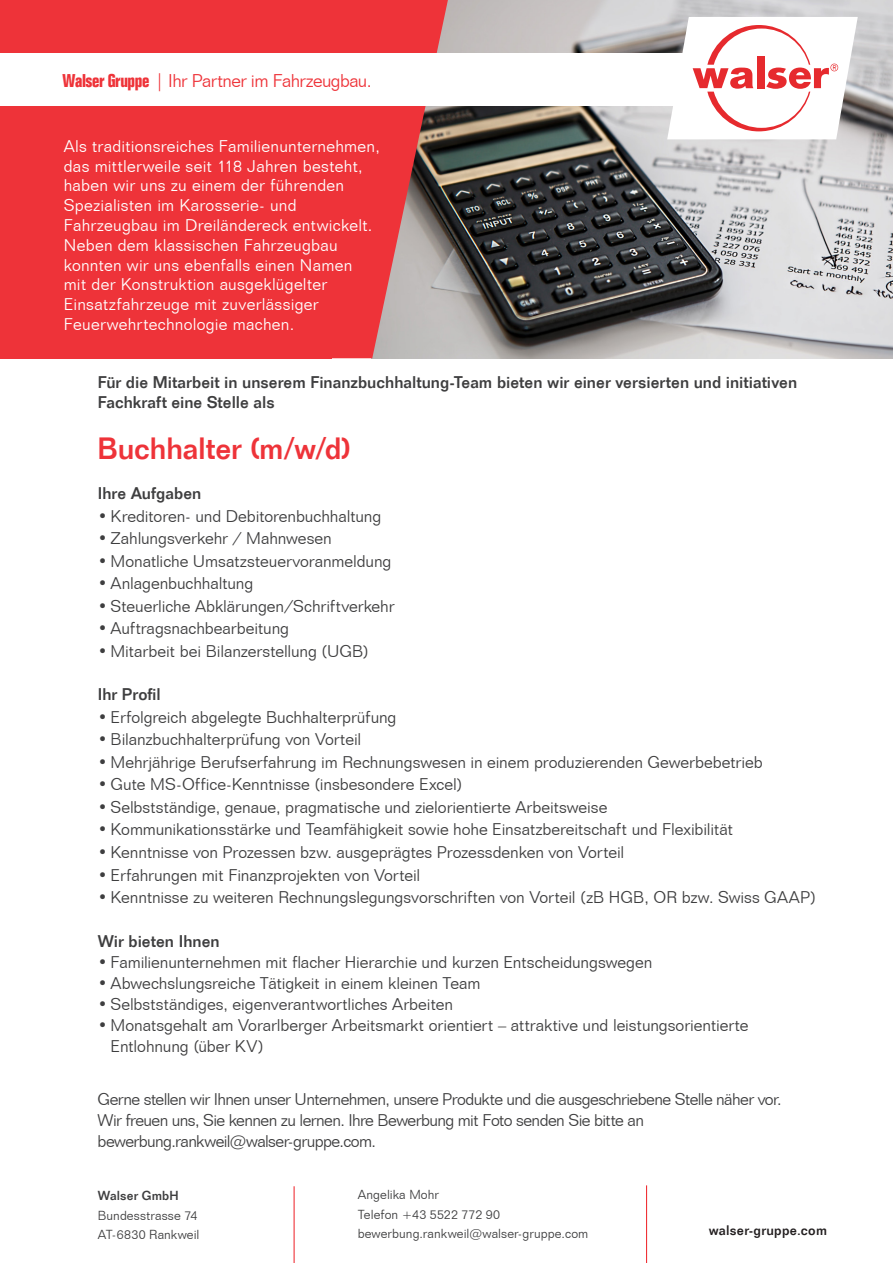
<style>
.page{position:relative;width:893px;height:1263px;background:#fff}
.page>*{position:absolute;margin:0;border:0;box-sizing:border-box;transform-origin:0 0}
.t1{font:500 30px "Folio LT";letter-spacing:-.005em;color:#ee3339}
.t2{font:300 18px "Folio BT";letter-spacing:-.035em;color:#ee3339}
.t3{font:300 16.5px/21px "Folio BT";letter-spacing:-.005em;color:#3e3e3f}
.t4{font:300 16.5px/19.8px "Folio BT";letter-spacing:.015em;color:#fff}
.t5{font:300 16.5px "Folio BT";letter-spacing:-.035em;color:#3e3e3f}
.t6{font:500 16.5px/19.5px "Folio LT";color:#3e3e3f}
.t7{font:500 13.5px "Folio LT";letter-spacing:.02em;color:#231f20}
.t8{font:300 12.75px "Folio BT";letter-spacing:.005em;color:#3e3e3f}
.t9{font:500 12.75px "Folio LT";letter-spacing:.01em;color:#3e3e3f}
.s1{font-family:"Folio";font-weight:700;font-stretch:condensed}
</style>
<div class="page">
<img style="left:448px;top:0;width:445px;height:358px">
<hr style="left:294px;top:1186px;width:1px;height:77px;background:#ee1d23">
<hr style="left:646px;top:1185px;width:1px;height:78px;background:#ee1d23">
<svg style="left:332px;top:0;width:116px;height:358px;background:#d05457"></svg>
<div style="left:0;top:0;width:332px;height:358px;background:#ee3339"></div>
<div style="left:0;top:53px;width:807px;height:53px;background:#fff"></div>
<svg style="left:667px;top:17px;width:191px;height:122px"></svg>
<p class="t2" style="left:63px;top:69px;width:310px"><span class="s1">Walser Gruppe</span> | Ihr Partner im Fahrzeugbau.</p>
<p class="t4" style="left:64px;top:136px;width:318px">Als traditionsreiches Familienunternehmen, das mittlerweile seit 118 Jahren besteht, haben wir uns zu einem der führenden Spezialisten im Karosserie- und Fahrzeugbau im Dreiländereck entwickelt.<br>Neben dem klassischen Fahrzeugbau konnten wir uns ebenfalls einen Namen<br>mit der Konstruktion ausgeklügelter Einsatzfahrzeuge mit zuverlässiger Feuerwehrtechnologie machen.</p>
<p class="t6" style="left:98px;top:373px;width:701px">Für die Mitarbeit in unserem Finanzbuchhaltung-Team bieten wir einer versierten und initiativen<br>Fachkraft eine Stelle als</p>
<p class="t1" style="left:98px;top:430px;width:255px">Buchhalter (m/w/d)</p>
<p class="t6" style="left:98px;top:484px;width:105px">Ihre Aufgaben</p>
<p class="t3" style="left:98px;top:505px;width:285px">• Kreditoren- und Debitorenbuchhaltung</p>
<p class="t3" style="left:98px;top:528px;width:235px">• Zahlungsverkehr / Mahnwesen</p>
<p class="t3" style="left:98px;top:550px;width:295px">• Monatliche Umsatzsteuervoranmeldung</p>
<p class="t3" style="left:98px;top:573px;width:157px">• Anlagenbuchhaltung</p>
<p class="t3" style="left:98px;top:595px;width:298px">• Steuerliche Abklärungen/Schriftverkehr</p>
<p class="t3" style="left:98px;top:618px;width:193px">• Auftragsnachbearbeitung</p>
<p class="t3" style="left:98px;top:640px;width:272px">• Mitarbeit bei Bilanzerstellung (UGB)</p>
<p class="t6" style="left:98px;top:685px;width:64px">Ihr Profil</p>
<p class="t3" style="left:98px;top:706px;width:300px">• Erfolgreich abgelegte Buchhalterprüfung</p>
<p class="t3" style="left:98px;top:729px;width:265px">• Bilanzbuchhalterprüfung von Vorteil</p>
<p class="t3" style="left:98px;top:751px;width:666px">• Mehrjährige Berufserfahrung im Rechnungswesen in einem produzierenden Gewerbebetrieb</p>
<p class="t3" style="left:98px;top:774px;width:366px">• Gute MS-Office-Kenntnisse (insbesondere Excel)</p>
<p class="t3" style="left:98px;top:796px;width:511px">• Selbstständige, genaue, pragmatische und zielorientierte Arbeitsweise</p>
<p class="t3" style="left:98px;top:819px;width:637px">• Kommunikationsstärke und Teamfähigkeit sowie hohe Einsatzbereitschaft und Flexibilität</p>
<p class="t3" style="left:98px;top:841px;width:528px">• Kenntnisse von Prozessen bzw. ausgeprägtes Prozessdenken von Vorteil</p>
<p class="t3" style="left:98px;top:864px;width:324px">• Erfahrungen mit Finanzprojekten von Vorteil</p>
<p class="t3" style="left:98px;top:886px;width:720px">• Kenntnisse zu weiteren Rechnungslegungsvorschriften von Vorteil (zB HGB, OR bzw. Swiss GAAP)</p>
<p class="t6" style="left:98px;top:931px;width:123px">Wir bieten Ihnen</p>
<p class="t3" style="left:98px;top:951px;width:556px">• Familienunternehmen mit flacher Hierarchie und kurzen Entscheidungswegen</p>
<p class="t3" style="left:98px;top:972px;width:384px">• Abwechslungsreiche Tätigkeit in einem kleinen Team</p>
<p class="t3" style="left:98px;top:993px;width:357px">• Selbstständiges, eigenverantwortliches Arbeiten</p>
<p class="t3" style="left:111px;top:1014px;width:640px;text-indent:-13px">• Monatsgehalt am Vorarlberger Arbeitsmarkt orientiert – attraktive und leistungsorientierte<br>Entlohnung (über KV)</p>
<p class="t5" style="left:98px;top:1089px;width:686px">Gerne stellen wir Ihnen unser Unternehmen, unsere Produkte und die ausgeschriebene Stelle näher vor.</p>
<p class="t5" style="left:98px;top:1110px;width:548px">Wir freuen uns, Sie kennen zu lernen. Ihre Bewerbung mit Foto senden Sie bitte an</p>
<p class="t5" style="left:98px;top:1131px;width:280px">bewerbung.rankweil@walser-gruppe.com.</p>
<p class="t9" style="left:98px;top:1188px;width:82px">Walser GmbH</p>
<p class="t8" style="left:98px;top:1207px;width:101px">Bundesstrasse 74</p>
<p class="t8" style="left:98px;top:1227px;width:103px">AT-6830 Rankweil</p>
<p class="t8" style="left:358px;top:1187px;width:83px">Angelika Mohr</p>
<p class="t8" style="left:358px;top:1206px;width:144px">Telefon +43 5522 772 90</p>
<p class="t8" style="left:358px;top:1226px;width:232px">bewerbung.rankweil@walser-gruppe.com</p>
<p class="t7" style="left:709px;top:1222px;width:120px">walser-gruppe.com</p>
</div>
